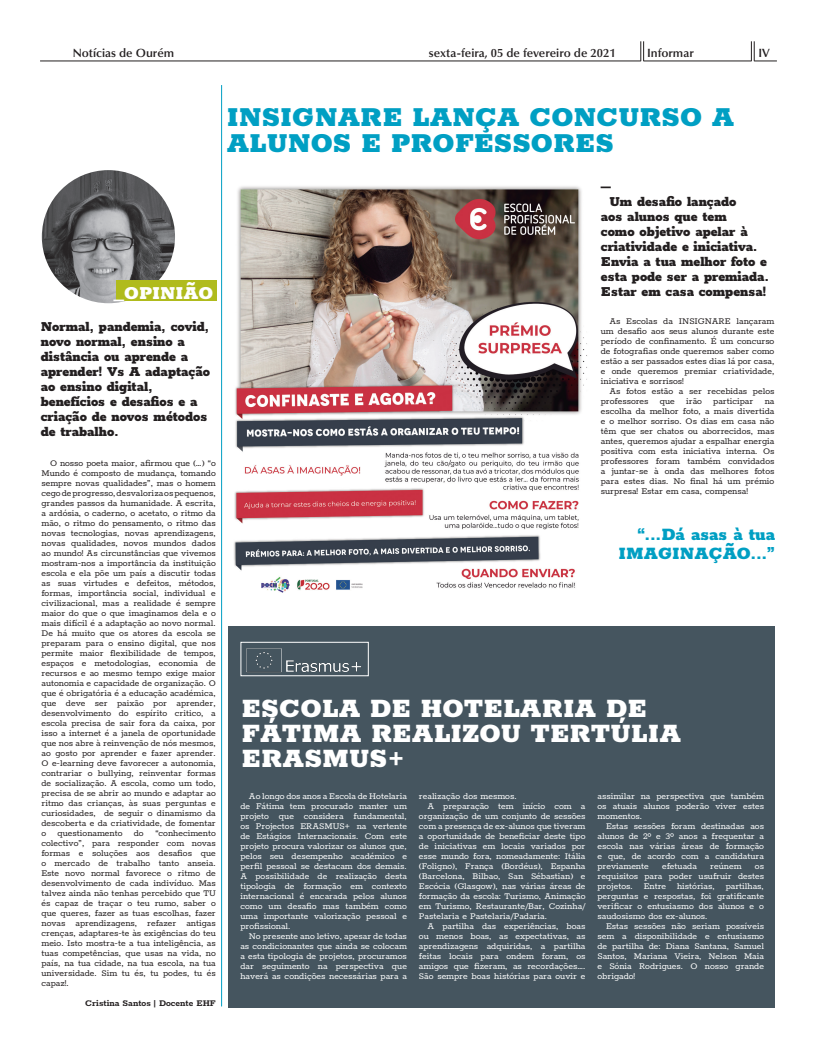
<style>
.page{position:relative;width:817px;height:1049px;background:#fff}
.page>*{position:absolute;margin:0;border:0;box-sizing:border-box;transform-origin:0 0}
.t1{font:900 30px/26px "Rokkitt";color:#009fc3}
.t2{font:900 29px/25px "Rokkitt";color:#fff}
.t3{font:900 20px "Rokkitt";color:#fff}
.t4{font:900 19px/19px "Rokkitt";color:#009fc3;text-align:right}
.t5{font:900 15px/15px "Rokkitt";color:#231f20}
.t6{font:600 12px "Optima LT Std";color:#231f20}
.t7{font:10px/10px "Rokkitt";color:#231f20;text-align:justify}
.t8{font:10px/10px "Rokkitt";color:#fff;text-align:justify}
.t9{font:700 10px "Rokkitt";color:#231f20}
</style>
<div class="page">
<hr style="left:643px;top:61px;width:108px;height:1px;background:#231f20">
<hr style="left:40px;top:61px;width:600px;height:1px;background:#231f20">
<svg style="left:751px;top:41px;width:25px;height:21px"></svg>
<svg style="left:640px;top:41px;width:4px;height:20px"></svg>
<hr style="left:221px;top:85px;width:1px;height:921px;background:#009fc3">
<img style="left:42px;top:170px;width:133px;height:133px;border-radius:67px">
<div style="left:116px;top:280px;width:100px;height:20px;background:#b0bb1d"></div>
<img style="left:234px;top:186px;width:353px;height:407px">
<div style="left:228px;top:626px;width:547px;height:381px;background:#45555f"></div>
<img style="left:246px;top:648px;width:115px;height:25px">
<div style="left:240px;top:642px;width:129px;height:34px;border:1px solid #fff"></div>
<p class="t6" style="left:73px;top:46px;width:103px">Notícias de Ourém</p>
<p class="t6" style="left:429px;top:46px;width:188px">sexta-feira, 05 de fevereiro de 2021</p>
<p class="t6" style="left:647px;top:46px;width:48px">Informar</p>
<p class="t6" style="left:758px;top:46px;width:13px">IV</p>
<h3 class="t3" style="left:113px;top:276px;width:101px">_OPINIÃO</h3>
<h3 class="t5" style="left:41px;top:317px;width:171px">Normal, pandemia, covid, novo normal, ensino a distância ou aprende a aprender! Vs A adaptação ao ensino digital, benefícios e desafios e a criação de novos métodos de trabalho.</h3>
<p class="t7" style="left:41px;top:458px;width:176px;text-indent:8px">O nosso poeta maior, afirmou que (…) “o Mundo é composto de mudança, tomando sempre novas qualidades”, mas o homem cego de progresso, desvaloriza os pequenos, grandes passos da humanidade. A escrita, a ardósia, o caderno, o acetato, o ritmo da mão, o ritmo do pensamento, o ritmo das novas tecnologias, novas aprendizagens, novas qualidades, novos mundos dados ao mundo! As circunstâncias que vivemos mostram-nos a importância da instituição escola e ela põe um país a discutir todas as suas virtudes e defeitos, métodos, formas, importância social, individual e civilizacional, mas a realidade é sempre maior do que o que imaginamos dela e o mais difícil é a adaptação ao novo normal.<br>De há muito que os atores da escola se preparam para o ensino digital, que nos permite maior flexibilidade de tempos, espaços e metodologias, economia de recursos e ao mesmo tempo exige maior autonomia e capacidade de organização. O que é obrigatória é a educação académica, que deve ser paixão por aprender, desenvolvimento do espírito critico, a escola precisa de sair fora da caixa, por isso a internet é a janela de oportunidade que nos abre à reinvenção de nós mesmos, ao gosto por aprender e fazer aprender.<br>O e-learning deve favorecer a autonomia, contrariar o bullying, reinventar formas de socialização. A escola, como um todo, precisa de se abrir ao mundo e adaptar ao ritmo das crianças, às suas perguntas e curiosidades, de seguir o dinamismo da descoberta e da criatividade, de fomentar o questionamento do “conhecimento colectivo”, para responder com novas formas e soluções aos desafios que o mercado de trabalho tanto anseia.<br>Este novo normal favorece o ritmo de desenvolvimento de cada indivíduo. Mas talvez ainda não tenhas percebido que TU és capaz de traçar o teu rumo, saber o que queres, fazer as tuas escolhas, fazer novas aprendizagens, refazer antigas crenças, adaptares-te às exigências do teu meio. Isto mostra-te a tua inteligência, as tuas competências, que usas na vida, no país, na tua cidade, na tua escola, na tua universidade. Sim tu és, tu podes, tu és capaz!.</p>
<p class="t9" style="left:85px;top:996px;width:132px">Cristina Santos | Docente EHF</p>
<h1 class="t1" style="left:227px;top:101px;width:509px">INSIGNARE LANÇA CONCURSO A<br>ALUNOS E PROFESSORES</h1>
<h3 class="t5" style="left:600px;top:178px;width:12px">–</h3>
<h3 class="t5" style="left:609px;top:193px;width:128px">Um desafio lançado</h3>
<h3 class="t5" style="left:600px;top:208px;width:127px">aos alunos que tem</h3>
<h3 class="t5" style="left:600px;top:223px;width:148px">como objetivo apelar à</h3>
<h3 class="t5" style="left:600px;top:238px;width:158px">criatividade e iniciativa.</h3>
<h3 class="t5" style="left:600px;top:253px;width:168px">Envia a tua melhor foto e</h3>
<h3 class="t5" style="left:600px;top:268px;width:169px">esta pode ser a premiada.</h3>
<h3 class="t5" style="left:600px;top:283px;width:167px">Estar em casa compensa!</h3>
<p class="t7" style="left:600px;top:316px;width:175px;text-indent:8px">As Escolas da INSIGNARE lançaram um desafio aos seus alunos durante este período de confinamento. É um concurso de fotografias onde queremos saber como estão a ser passados estes dias lá por casa, e onde queremos premiar criatividade, iniciativa e sorrisos!</p>
<p class="t7" style="left:600px;top:386px;width:175px;text-indent:8px">As fotos estão a ser recebidas pelos professores que irão participar na escolha da melhor foto, a mais divertida e o melhor sorriso. Os dias em casa não têm que ser chatos ou aborrecidos, mas antes, queremos ajudar a espalhar energia positiva com esta iniciativa interna. Os professores foram também convidados a juntar-se à onda das melhores fotos para estes dias. No final há um prémio surpresa! Estar em casa, compensa!</p>
<h3 class="t4" style="left:618px;top:523px;width:158px">“...Dá asas à tua<br>IMAGINAÇÃO...”</h3>
<h2 class="t2" style="left:241px;top:693px;width:441px">ESCOLA DE HOTELARIA DE<br>FÁTIMA REALIZOU TERTÚLIA<br>ERASMUS+</h2>
<p class="t8" style="left:240px;top:790px;width:168px;text-indent:8px">Ao longo dos anos a Escola de Hotelaria de Fátima tem procurado manter um projeto que considera fundamental, os Projectos ERASMUS+ na vertente de Estágios Internacionais. Com este projeto procura valorizar os alunos que, pelos seu desempenho académico e perfil pessoal se destacam dos demais.<br>A possibilidade de realização desta tipologia de formação em contexto internacional é encarada pelos alunos como um desafio mas também como uma importante valorização pessoal e profissional.</p>
<p class="t8" style="left:240px;top:930px;width:168px;text-indent:8px">No presente ano letivo, apesar de todas as condicionantes que ainda se colocam a esta tipologia de projetos, procuramos dar seguimento na perspectiva que haverá as condições necessárias para a</p>
<p class="t8" style="left:597px;top:790px;width:168px">assimilar na perspectiva que também os atuais alunos poderão viver estes momentos.</p>
<p class="t8" style="left:597px;top:820px;width:168px;text-indent:8px">Estas sessões foram destinadas aos alunos de 2º e 3º anos a frequentar a escola nas várias áreas de formação e que, de acordo com a candidatura previamente</p>
<p class="t8" style="left:419px;top:790px;width:99px">realização dos mesmos.</p>
<p class="t8" style="left:427px;top:800px;width:159px">A preparação tem início com a</p>
<p class="t8" style="left:419px;top:810px;width:168px">organização de um conjunto de sessões</p>
<p class="t8" style="left:419px;top:820px;width:168px">com a presença de ex-alunos que tiveram</p>
<p class="t8" style="left:419px;top:830px;width:168px">a oportunidade de beneficiar deste tipo</p>
<p class="t8" style="left:419px;top:840px;width:168px">de iniciativas em locais variados por</p>
<p class="t8" style="left:419px;top:850px;width:168px">esse mundo fora, nomeadamente: Itália</p>
<p class="t8" style="left:419px;top:860px;width:168px">(Foligno), França (Bordéus), Espanha</p>
<p class="t8" style="left:419px;top:870px;width:168px">(Barcelona, Bilbao, San Sébastian) e</p>
<p class="t8" style="left:419px;top:880px;width:168px">Escócia (Glasgow), nas várias áreas de</p>
<p class="t8" style="left:419px;top:890px;width:168px">formação da escola: Turismo, Animação</p>
<p class="t8" style="left:419px;top:900px;width:168px">em Turismo, Restaurante/Bar, Cozinha/</p>
<p class="t8" style="left:419px;top:910px;width:130px">Pastelaria e Pastelaria/Padaria.</p>
<p class="t8" style="left:427px;top:920px;width:159px">A partilha das experiências, boas</p>
<p class="t8" style="left:419px;top:930px;width:168px">ou menos boas, as expectativas, as</p>
<p class="t8" style="left:419px;top:940px;width:168px">aprendizagens adquiridas, a partilha</p>
<p class="t8" style="left:419px;top:950px;width:168px">feitas locais para ondem foram, os</p>
<p class="t8" style="left:419px;top:960px;width:168px">amigos que fizeram, as recordações….</p>
<p class="t8" style="left:419px;top:970px;width:168px">São sempre boas histórias para ouvir e</p>
<p class="t8" style="left:662px;top:860px;width:36px">efetuada</p>
<p class="t8" style="left:710px;top:860px;width:33px">reúnem</p>
<p class="t8" style="left:597px;top:860px;width:168px;text-indent:157px">os requisitos para poder usufruir destes projetos. Entre histórias, partilhas, perguntas e respostas, foi gratificante verificar o entusiasmo dos alunos e o saudosismo dos ex-alunos.</p>
<p class="t8" style="left:597px;top:920px;width:168px;text-indent:8px">Estas sessões não seriam possíveis sem a disponibilidade e entusiasmo de partilha de: Diana Santana, Samuel Santos, Mariana Vieira, Nelson Maia e Sónia Rodrigues. O nosso grande obrigado!</p>
</div>
